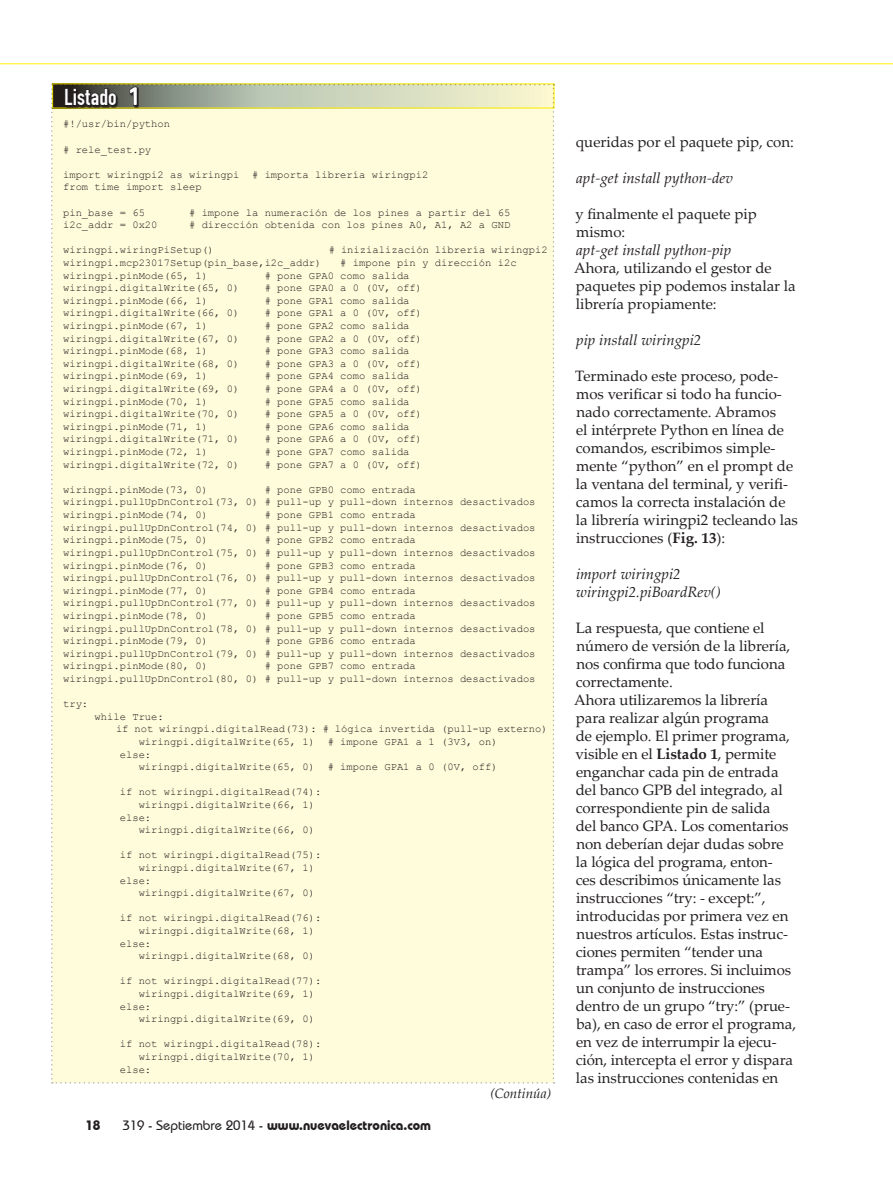
<style>
.page{position:relative;width:893px;height:1191px;background:#fff}
.page>*{position:absolute;margin:0;border:0;box-sizing:border-box;transform-origin:0 0}
.t1{font:24px "DIN 1451 Engschrift Regular";color:#fff}
.t2{font:15px/18px "Palatino Linotype";letter-spacing:-.005em;color:#231f20}
.t3{font:italic 15px/18px "Palatino Linotype";color:#231f20}
.t4{font:700 13.5px "Bauhaus IT Cby BT";color:#231f20}
.t5{font:italic 13.5px "Palatino";color:#231f20}
.t6{font:10.5px/12.6px "Courier New";color:#231f20}
.s1{font-family:"PTF NORDIC Round"}
.s2{font-weight:500}
.s3{font-weight:700}
</style>
<div class="page">
<hr style="left:0;top:63px;width:893px;height:1px;background:#fff200">
<div style="left:51px;top:84px;width:503px;height:999px;background:#fffcdb"></div>
<h1 class="t1" style="left:64px;top:83px;width:76px">Listado <span class="s1">1</span></h1>
<p class="t6" style="left:63px;top:117px;width:109px">#!/usr/bin/python</p>
<p class="t6" style="left:63px;top:143px;width:90px"># rele_test.py</p>
<p class="t6" style="left:63px;top:168px;width:367px">import wiringpi2 as wiringpi # importa librería wiringpi2 from time import sleep</p>
<p class="t6" style="left:63px;top:206px;width:83px">pin_base = 65</p>
<p class="t6" style="left:189px;top:206px;width:323px"># impone la numeración de los pines a partir del 65</p>
<p class="t6" style="left:63px;top:218px;width:96px">i2c_addr = 0x20</p>
<p class="t6" style="left:189px;top:218px;width:323px"># dirección obtenida con los pines A0, A1, A2 a GND</p>
<p class="t6" style="left:63px;top:243px;width:153px">wiringpi.wiringPiSetup()</p>
<p class="t6" style="left:329px;top:243px;width:220px"># inizialización librería wiringpi2</p>
<p class="t6" style="left:63px;top:256px;width:260px">wiringpi.mcp23017Setup(pin_base,i2c_addr)</p>
<p class="t6" style="left:340px;top:256px;width:178px"># impone pin y dirección i2c</p>
<p class="t6" style="left:63px;top:269px;width:146px">wiringpi.pinMode(65, 1)</p>
<p class="t6" style="left:265px;top:269px;width:146px"># pone GPA0 como salida</p>
<p class="t6" style="left:63px;top:281px;width:178px">wiringpi.digitalWrite(65, 0)</p>
<p class="t6" style="left:265px;top:281px;width:159px"># pone GPA0 a 0 (0V, off)</p>
<p class="t6" style="left:63px;top:294px;width:146px">wiringpi.pinMode(66, 1)</p>
<p class="t6" style="left:265px;top:294px;width:146px"># pone GPA1 como salida</p>
<p class="t6" style="left:63px;top:306px;width:178px">wiringpi.digitalWrite(66, 0)</p>
<p class="t6" style="left:265px;top:306px;width:159px"># pone GPA1 a 0 (0V, off)</p>
<p class="t6" style="left:63px;top:319px;width:146px">wiringpi.pinMode(67, 1)</p>
<p class="t6" style="left:265px;top:319px;width:146px"># pone GPA2 como salida</p>
<p class="t6" style="left:63px;top:332px;width:178px">wiringpi.digitalWrite(67, 0)</p>
<p class="t6" style="left:265px;top:332px;width:159px"># pone GPA2 a 0 (0V, off)</p>
<p class="t6" style="left:63px;top:344px;width:146px">wiringpi.pinMode(68, 1)</p>
<p class="t6" style="left:265px;top:344px;width:146px"># pone GPA3 como salida</p>
<p class="t6" style="left:63px;top:357px;width:178px">wiringpi.digitalWrite(68, 0)</p>
<p class="t6" style="left:265px;top:357px;width:159px"># pone GPA3 a 0 (0V, off)</p>
<p class="t6" style="left:63px;top:369px;width:146px">wiringpi.pinMode(69, 1)</p>
<p class="t6" style="left:265px;top:369px;width:146px"># pone GPA4 como salida</p>
<p class="t6" style="left:63px;top:382px;width:178px">wiringpi.digitalWrite(69, 0)</p>
<p class="t6" style="left:265px;top:382px;width:159px"># pone GPA4 a 0 (0V, off)</p>
<p class="t6" style="left:63px;top:395px;width:146px">wiringpi.pinMode(70, 1)</p>
<p class="t6" style="left:265px;top:395px;width:146px"># pone GPA5 como salida</p>
<p class="t6" style="left:63px;top:407px;width:178px">wiringpi.digitalWrite(70, 0)</p>
<p class="t6" style="left:265px;top:407px;width:159px"># pone GPA5 a 0 (0V, off)</p>
<p class="t6" style="left:63px;top:420px;width:146px">wiringpi.pinMode(71, 1)</p>
<p class="t6" style="left:265px;top:420px;width:146px"># pone GPA6 como salida</p>
<p class="t6" style="left:63px;top:432px;width:178px">wiringpi.digitalWrite(71, 0)</p>
<p class="t6" style="left:265px;top:432px;width:159px"># pone GPA6 a 0 (0V, off)</p>
<p class="t6" style="left:63px;top:445px;width:146px">wiringpi.pinMode(72, 1)</p>
<p class="t6" style="left:265px;top:445px;width:146px"># pone GPA7 como salida</p>
<p class="t6" style="left:63px;top:458px;width:178px">wiringpi.digitalWrite(72, 0)</p>
<p class="t6" style="left:265px;top:458px;width:159px"># pone GPA7 a 0 (0V, off)</p>
<p class="t6" style="left:63px;top:483px;width:146px">wiringpi.pinMode(73, 0)</p>
<p class="t6" style="left:63px;top:483px;width:474px;text-indent:202px"># pone GPB0 como entrada wiringpi.pullUpDnControl(73, 0) # pull-up y pull-down internos desactivados wiringpi.pinMode(74, 0)</p>
<p class="t6" style="left:63px;top:508px;width:474px;text-indent:202px"># pone GPB1 como entrada wiringpi.pullUpDnControl(74, 0) # pull-up y pull-down internos desactivados wiringpi.pinMode(75, 0)</p>
<p class="t6" style="left:63px;top:533px;width:474px;text-indent:202px"># pone GPB2 como entrada wiringpi.pullUpDnControl(75, 0) # pull-up y pull-down internos desactivados wiringpi.pinMode(76, 0)</p>
<p class="t6" style="left:63px;top:558px;width:474px;text-indent:202px"># pone GPB3 como entrada wiringpi.pullUpDnControl(76, 0) # pull-up y pull-down internos desactivados wiringpi.pinMode(77, 0)</p>
<p class="t6" style="left:63px;top:584px;width:474px;text-indent:202px"># pone GPB4 como entrada wiringpi.pullUpDnControl(77, 0) # pull-up y pull-down internos desactivados wiringpi.pinMode(78, 0)</p>
<p class="t6" style="left:63px;top:609px;width:474px;text-indent:202px"># pone GPB5 como entrada wiringpi.pullUpDnControl(78, 0) # pull-up y pull-down internos desactivados wiringpi.pinMode(79, 0)</p>
<p class="t6" style="left:63px;top:634px;width:474px;text-indent:202px"># pone GPB6 como entrada wiringpi.pullUpDnControl(79, 0) # pull-up y pull-down internos desactivados wiringpi.pinMode(80, 0)</p>
<p class="t6" style="left:63px;top:659px;width:474px;text-indent:202px"># pone GPB7 como entrada wiringpi.pullUpDnControl(80, 0) # pull-up y pull-down internos desactivados</p>
<p class="t6" style="left:63px;top:697px;width:27px">try:</p>
<p class="t6" style="left:95px;top:710px;width:71px">while True:</p>
<p class="t6" style="left:116px;top:722px;width:433px">if not wiringpi.digitalRead(73): # lógica invertida (pull-up externo)</p>
<p class="t6" style="left:139px;top:735px;width:361px">wiringpi.digitalWrite(65, 1) # impone GPA1 a 1 (3V3, on)</p>
<p class="t6" style="left:120px;top:747px;width:33px">else:</p>
<p class="t6" style="left:139px;top:760px;width:361px">wiringpi.digitalWrite(65, 0) # impone GPA1 a 0 (0V, off)</p>
<p class="t6" style="left:120px;top:785px;width:203px">if not wiringpi.digitalRead(74):</p>
<p class="t6" style="left:139px;top:798px;width:178px">wiringpi.digitalWrite(66, 1)</p>
<p class="t6" style="left:120px;top:810px;width:33px">else:</p>
<p class="t6" style="left:139px;top:823px;width:178px">wiringpi.digitalWrite(66, 0)</p>
<p class="t6" style="left:120px;top:848px;width:203px">if not wiringpi.digitalRead(75):</p>
<p class="t6" style="left:139px;top:861px;width:178px">wiringpi.digitalWrite(67, 1)</p>
<p class="t6" style="left:120px;top:873px;width:33px">else:</p>
<p class="t6" style="left:139px;top:886px;width:178px">wiringpi.digitalWrite(67, 0)</p>
<p class="t6" style="left:120px;top:911px;width:203px">if not wiringpi.digitalRead(76):</p>
<p class="t6" style="left:139px;top:924px;width:178px">wiringpi.digitalWrite(68, 1)</p>
<p class="t6" style="left:120px;top:936px;width:33px">else:</p>
<p class="t6" style="left:139px;top:949px;width:178px">wiringpi.digitalWrite(68, 0)</p>
<p class="t6" style="left:120px;top:974px;width:203px">if not wiringpi.digitalRead(77):</p>
<p class="t6" style="left:139px;top:987px;width:178px">wiringpi.digitalWrite(69, 1)</p>
<p class="t6" style="left:120px;top:999px;width:33px">else:</p>
<p class="t6" style="left:139px;top:1012px;width:178px">wiringpi.digitalWrite(69, 0)</p>
<p class="t6" style="left:120px;top:1037px;width:203px">if not wiringpi.digitalRead(78):</p>
<p class="t6" style="left:139px;top:1050px;width:178px">wiringpi.digitalWrite(70, 1)</p>
<p class="t6" style="left:120px;top:1062px;width:33px">else:</p>
<p class="t5" style="left:490px;top:1085px;width:62px">(Continúa)</p>
<p class="t4" style="left:85px;top:1117px;width:17px">18</p>
<p class="t4" style="left:122px;top:1117px;width:310px"><span class="s2">319 - Septiembre 2014 -</span> www.nuevaelectronica.com</p>
<h2 class="t2" style="left:576px;top:132px;width:220px">queridas por el paquete pip, con:</h2>
<h2 class="t3" style="left:576px;top:168px;width:158px">apt-get install python-dev</h2>
<h2 class="t2" style="left:575px;top:204px;width:183px">y finalmente el paquete pip mismo:</h2>
<h2 class="t3" style="left:576px;top:240px;width:156px">apt-get install python-pip</h2>
<h2 class="t2" style="left:574px;top:258px;width:223px">Ahora, utilizando el gestor de paquetes pip podemos instalar la librería propiamente:</h2>
<h2 class="t3" style="left:576px;top:330px;width:127px">pip install wiringpi2</h2>
<p class="t2" style="left:575px;top:366px;width:224px">Terminado este proceso, pode&shy;mos verificar si todo ha funcio&shy;nado correctamente. Abramos<br>el intérprete Python en línea de comandos, escribimos simple&shy;mente “python” en el prompt de la ventana del terminal, y verifi&shy;camos la correcta instalación de la librería wiringpi2 tecleando las instrucciones (<span class="s3">Fig. 13</span>):</p>
<h2 class="t3" style="left:576px;top:564px;width:146px">import wiringpi2 wiringpi2.piBoardRev()</h2>
<p class="t2" style="left:574px;top:618px;width:223px">La respuesta, que contiene el número de versión de la librería, nos confirma que todo funciona correctamente.<br>Ahora utilizaremos la librería para realizar algún programa<br>de ejemplo. El primer programa, visible en el <span class="s3">Listado 1</span>, permite enganchar cada pin de entrada del banco GPB del integrado, al correspondiente pin de salida<br>del banco GPA. Los comentarios non deberían dejar dudas sobre la lógica del programa, enton-<br>ces describimos únicamente las instrucciones “try: - except:”, introducidas por primera vez en nuestros artículos. Estas instruc&shy;ciones permiten “tender una trampa” los errores. Si incluimos un conjunto de instrucciones dentro de un grupo “try:” (prue&shy;ba), en caso de error el programa, en vez de interrumpir la ejecu&shy;ción, intercepta el error y dispara las instrucciones contenidas en</p>
</div>
